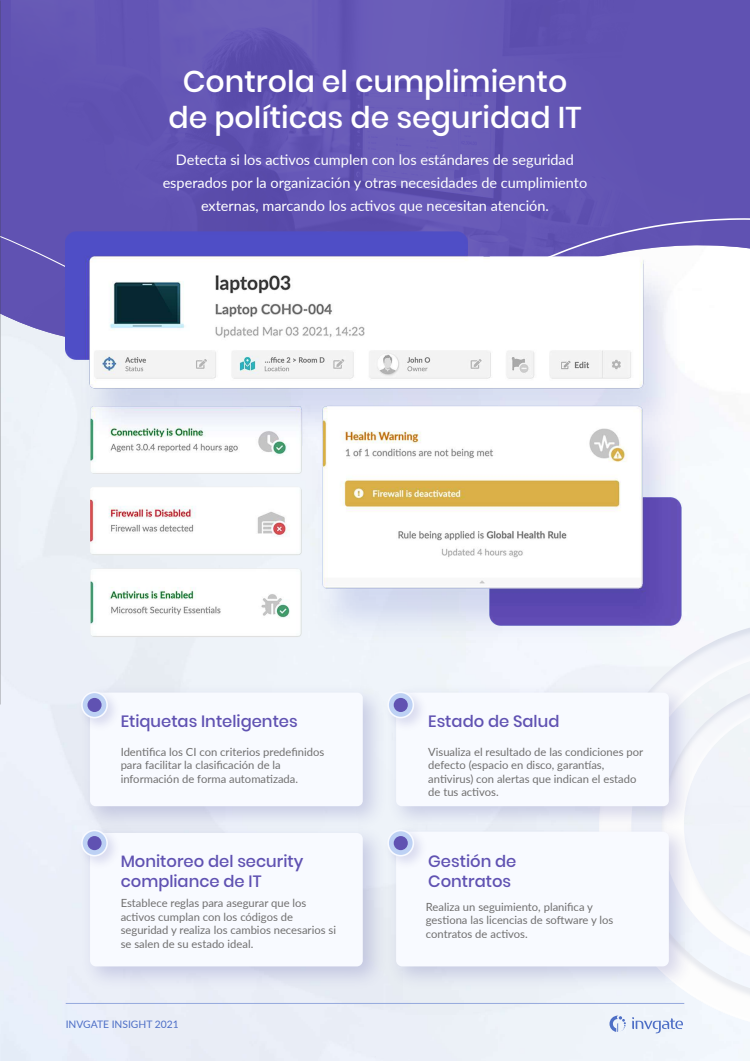
<style>
.page{position:relative;width:750px;height:1061px;background:#fff}
.page>*{position:absolute;margin:0;border:0;box-sizing:border-box;transform-origin:0 0}
.t1{font:500 30px/36px "Poppins";color:#fff;text-align:center}
.t2{font:500 16.4px/19.6px "Poppins";color:#6052b2}
.t3{font:14.5px/23px "Lato";color:#fff;text-align:center}
.t4{font:11.25px/13.5px "Lato";color:#706f6f}
.t5{font:10.35px "Lato";color:#4e6fc6}
</style>
<div class="page">
<div style="left:0;top:406px;width:750px;height:67px;background:#f2f5fa"></div>
<img style="left:289px;top:0;width:137px;height:199px">
<svg style="left:0;top:0;width:289px;height:199px;background:#6153b2"></svg>
<svg style="left:426px;top:0;width:203px;height:199px;background:#6355b3"></svg>
<div style="left:629px;top:0;width:121px;height:199px;background:#6052b2"></div>
<img style="left:599px;top:630px;width:151px;height:392px">
<img style="left:699px;top:693px;width:51px;height:263px">
<div style="left:90px;top:692px;width:273px;height:114px;background:#f8faff;border-radius:6px"></div>
<img style="left:381px;top:677px;width:318px;height:139px">
<div style="left:396px;top:692px;width:273px;height:114px;background:#f8faff;border-radius:6px"></div>
<div style="left:90px;top:833px;width:273px;height:133px;background:#f8faff;border-radius:6px"></div>
<img style="left:381px;top:816px;width:318px;height:181px">
<div style="left:396px;top:831px;width:273px;height:135px;background:#f8faff;border-radius:6px"></div>
<svg style="left:0;top:199px;width:750px;height:207px;fill:#6254b3"></svg>
<img style="left:74px;top:684px;width:51px;height:51px">
<svg style="left:81px;top:691px;width:27px;height:27px"></svg>
<div style="left:83px;top:693px;width:23px;height:24px;background:#bdd1f4;border-radius:50%"></div>
<div style="left:87px;top:698px;width:15px;height:14px;background:#6052b2;border-radius:50%"></div>
<img style="left:380px;top:684px;width:51px;height:51px">
<div style="left:387px;top:691px;width:27px;height:27px;background:#f8faff;border-radius:50%"></div>
<div style="left:389px;top:693px;width:24px;height:24px;background:#bdd1f4;border-radius:50%"></div>
<div style="left:394px;top:698px;width:14px;height:14px;background:#6052b2;border-radius:50%"></div>
<img style="left:74px;top:822px;width:51px;height:51px">
<svg style="left:81px;top:829px;width:27px;height:27px"></svg>
<div style="left:83px;top:831px;width:23px;height:24px;background:#bdd1f4;border-radius:50%"></div>
<div style="left:87px;top:836px;width:15px;height:14px;background:#6052b2;border-radius:50%"></div>
<img style="left:380px;top:822px;width:51px;height:51px">
<div style="left:387px;top:829px;width:27px;height:27px;background:#f8faff;border-radius:50%"></div>
<div style="left:389px;top:831px;width:24px;height:24px;background:#bdd1f4;border-radius:50%"></div>
<div style="left:394px;top:836px;width:14px;height:14px;background:#6052b2;border-radius:50%"></div>
<svg style="left:632px;top:1017px;width:51px;height:16px"></svg>
<svg style="left:610px;top:1015px;width:16px;height:17px"></svg>
<hr style="left:66px;top:1003px;width:618px;height:1px;background:#95a9dd">
<img style="left:66px;top:231px;width:618px;height:414px">
<h1 class="t1" style="left:168px;top:63px;width:415px">Controla el cumplimiento de políticas de seguridad IT</h1>
<p class="t3" style="left:163px;top:148px;width:426px">Detecta si los activos cumplen con los estándares de seguridad esperados por la organización y otras necesidades de cumplimiento externas, marcando los activos que necesitan atención.</p>
<h2 class="t2" style="left:121px;top:712px;width:179px">Etiquetas Inteligentes</h2>
<p class="t4" style="left:121px;top:744px;width:205px">Identifica los CI con criterios predefinidos para facilitar la clasificación de la información de forma automatizada.</p>
<h2 class="t2" style="left:121px;top:852px;width:184px">Monitoreo del security compliance de IT</h2>
<p class="t4" style="left:121px;top:896px;width:217px">Establece reglas para asegurar que los activos cumplan con los códigos de seguridad y realiza los cambios necesarios si se salen de su estado ideal.</p>
<p class="t5" style="left:66px;top:1016px;width:115px">INVGATE INSIGHT 2021</p>
<h2 class="t2" style="left:428px;top:712px;width:133px">Estado de Salud</h2>
<p class="t4" style="left:428px;top:744px;width:217px">Visualiza el resultado de las condiciones por defecto (espacio en disco, garantías, antivirus) con alertas que indican el estado de tus activos.</p>
<h2 class="t2" style="left:428px;top:852px;width:90px">Gestión de<br>Contratos</h2>
<p class="t4" style="left:426px;top:899px;width:189px">Realiza un seguimiento, planifica y gestiona las licencias de software y los contratos de activos.</p>
</div>
